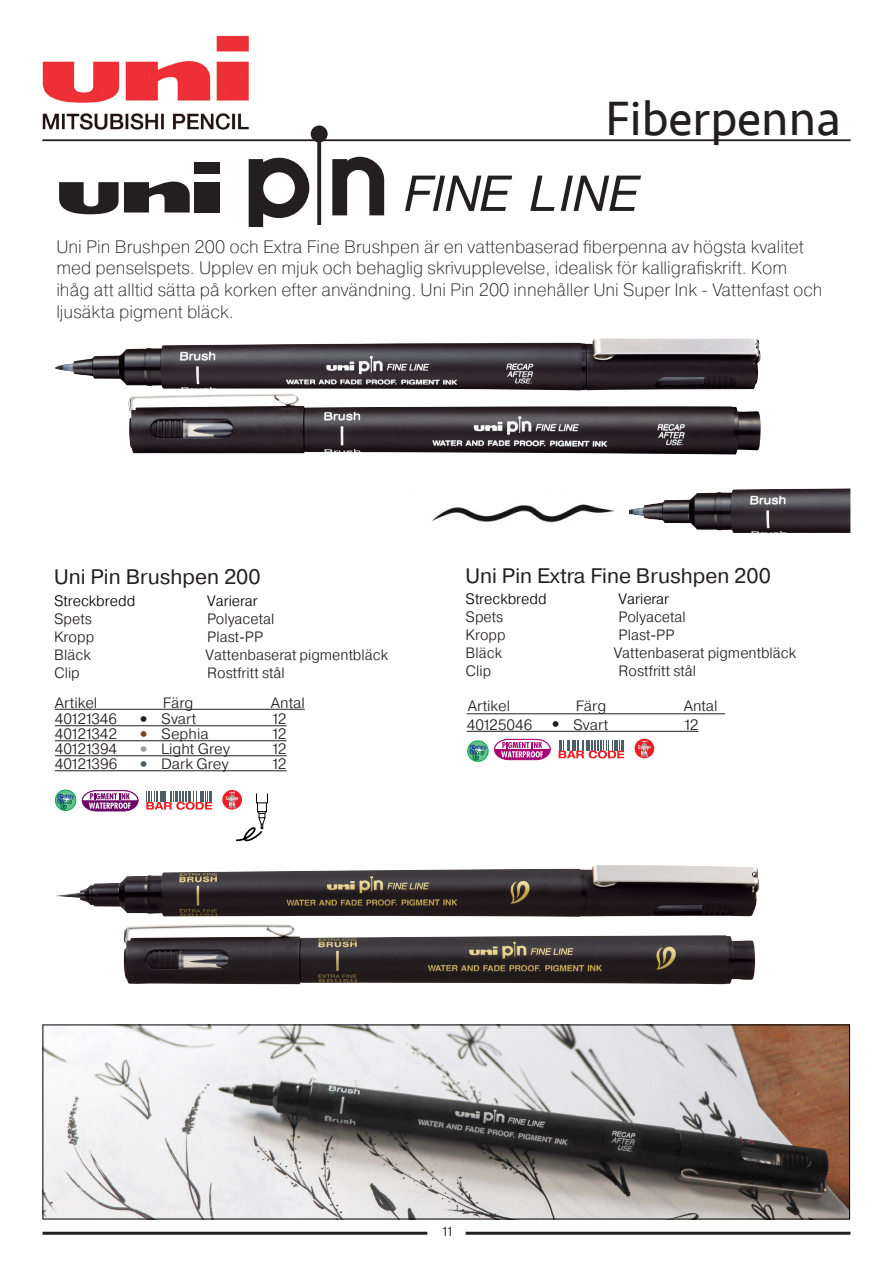
<style>
.page{position:relative;width:893px;height:1263px;background:#fff}
.page>*{position:absolute;margin:0;border:0;box-sizing:border-box;transform-origin:0 0}
.t1{font:49.5px "Seravek";color:#231f20}
.t2{font:21px "Pragmatica";color:#231f20}
.t3{font:200 18px/21.6px "Pragmatica";color:#231f20}
.Brød_med_streg{font:300 15px "Pragmatica";color:#231f20;scale:.96 1}
.Brød_med_streg-2{font:300 15px "Pragmatica";color:#231f20}
.t4{font:300 15px "Pragmatica";color:#000;scale:.96 1}
.t5{font:300 13.5px "Pragmatica";color:#231f20}
.s1{font-size:31.5px}
.s2{font-size:31.5px;color:#78441d}
.s3{font-size:31.5px;color:#9d9fa2}
.s4{font-size:31.5px;color:#4d5d65}
</style>
<div class="page">
<img style="left:42px;top:35px;width:207px;height:134px">
<hr style="left:43px;top:1232px;width:384px;height:3px;background:#231f20">
<hr style="left:466px;top:1232px;width:384px;height:3px;background:#231f20">
<hr style="left:43px;top:140px;width:807px;height:1px;background:#231f20">
<svg style="left:249px;top:125px;width:135px;height:102px"></svg>
<svg style="left:405px;top:176px;width:107px;height:35px"></svg>
<svg style="left:530px;top:176px;width:25px;height:35px"></svg>
<svg style="left:561px;top:176px;width:80px;height:35px"></svg>
<div style="left:194px;top:182px;width:26px;height:30px;background:#231f20"></div>
<div style="left:194px;top:162px;width:26px;height:12px;background:#231f20"></div>
<svg style="left:59px;top:182px;width:131px;height:32px"></svg>
<img style="left:55px;top:338px;width:706px;height:52px">
<img style="left:129px;top:394px;width:632px;height:60px">
<svg style="left:82px;top:790px;width:56px;height:21px"></svg>
<svg style="left:146px;top:791px;width:66px;height:19px"></svg>
<svg style="left:55px;top:790px;width:21px;height:20px"></svg>
<div style="left:55px;top:790px;width:21px;height:21px;border:1px solid #00a74e;border-radius:50%"></div>
<svg style="left:57px;top:794px;width:17px;height:15px"></svg>
<div style="left:256px;top:793px;width:12px;height:10px;border:1px solid #000"></div>
<svg style="left:222px;top:790px;width:45px;height:52px"></svg>
<img style="left:55px;top:865px;width:704px;height:52px">
<img style="left:124px;top:924px;width:631px;height:60px">
<img style="left:45px;top:1026px;width:803px;height:191px">
<img style="left:629px;top:488px;width:221px;height:45px">
<img style="left:432px;top:504px;width:183px;height:19px">
<hr style="left:467px;top:713px;width:258px;height:1px;background:#231f20">
<svg style="left:494px;top:739px;width:57px;height:21px"></svg>
<svg style="left:634px;top:738px;width:21px;height:21px"></svg>
<svg style="left:559px;top:740px;width:65px;height:18px"></svg>
<svg style="left:468px;top:741px;width:20px;height:20px"></svg>
<div style="left:467px;top:741px;width:21px;height:20px;border:1px solid #00a74e;border-radius:50%"></div>
<svg style="left:470px;top:745px;width:16px;height:15px"></svg>
<hr style="left:467px;top:731px;width:231px;height:1px;background:#231f20">
<hr style="left:55px;top:725px;width:232px;height:1px;background:#231f20">
<hr style="left:55px;top:740px;width:232px;height:1px;background:#231f20">
<hr style="left:55px;top:755px;width:232px;height:1px;background:#231f20">
<hr style="left:55px;top:770px;width:232px;height:1px;background:#231f20">
<hr style="left:55px;top:709px;width:250px;height:1px;background:#231f20">
<p class="t1" style="left:605px;top:80px;width:237px">Fiberpenna</p>
<p class="t3" style="left:56px;top:235px;width:768px">Uni Pin Brushpen 200 och Extra Fine Brushpen är en vattenbaserad fiberpenna av högsta kvalitet med penselspets. Upplev en mjuk och behaglig skrivupplevelse, idealisk för kalligrafiskrift. Kom ihåg att alltid sätta på korken efter användning. Uni Pin 200 innehåller Uni Super Ink - Vattenfast och ljusäkta pigment bläck.</p>
<p class="t2" style="left:54px;top:564px;width:208px">Uni Pin Brushpen 200</p>
<p class="t2" style="left:466px;top:562px;width:307px">Uni Pin Extra Fine Brushpen 200</p>
<p class="t4" style="left:54px;top:591px;width:86px">Streckbredd</p>
<p class="t4" style="left:207px;top:591px;width:54px">Varierar</p>
<p class="Brød_med_streg" style="left:54px;top:609px;width:41px">Spets</p>
<p class="Brød_med_streg" style="left:207px;top:609px;width:71px">Polyacetal</p>
<p class="Brød_med_streg" style="left:54px;top:627px;width:43px">Kropp</p>
<p class="Brød_med_streg" style="left:207px;top:627px;width:60px">Plast-PP</p>
<p class="Brød_med_streg" style="left:54px;top:645px;width:40px">Bläck</p>
<p class="Brød_med_streg" style="left:206px;top:645px;width:191px">Vattenbaserat pigmentbläck</p>
<p class="Brød_med_streg" style="left:54px;top:663px;width:28px">Clip</p>
<p class="Brød_med_streg" style="left:207px;top:663px;width:82px">Rostfritt stål</p>
<p class="t4" style="left:466px;top:590px;width:86px">Streckbredd</p>
<p class="t4" style="left:619px;top:590px;width:54px">Varierar</p>
<p class="Brød_med_streg" style="left:466px;top:608px;width:41px">Spets</p>
<p class="Brød_med_streg" style="left:619px;top:608px;width:71px">Polyacetal</p>
<p class="Brød_med_streg" style="left:466px;top:626px;width:43px">Kropp</p>
<p class="Brød_med_streg" style="left:619px;top:626px;width:60px">Plast-PP</p>
<p class="Brød_med_streg" style="left:466px;top:644px;width:40px">Bläck</p>
<p class="Brød_med_streg" style="left:614px;top:644px;width:191px">Vattenbaserat pigmentbläck</p>
<p class="Brød_med_streg" style="left:466px;top:662px;width:28px">Clip</p>
<p class="Brød_med_streg" style="left:619px;top:662px;width:82px">Rostfritt stål</p>
<p class="Brød_med_streg-2" style="left:55px;top:693px;width:44px">Artikel</p>
<p class="Brød_med_streg-2" style="left:163px;top:693px;width:32px">Färg</p>
<p class="Brød_med_streg-2" style="left:271px;top:693px;width:35px">Antal</p>
<p class="Brød_med_streg-2" style="left:55px;top:709px;width:143px">40121346 <span class="s1">•</span> Svart</p>
<p class="Brød_med_streg-2" style="left:271px;top:709px;width:17px">12</p>
<p class="Brød_med_streg-2" style="left:55px;top:724px;width:155px">40121342 <span class="s2">•</span> Sephia</p>
<p class="Brød_med_streg-2" style="left:271px;top:724px;width:17px">12</p>
<p class="Brød_med_streg-2" style="left:55px;top:739px;width:177px">40121394 <span class="s3">•</span> Light Grey</p>
<p class="Brød_med_streg-2" style="left:271px;top:739px;width:17px">12</p>
<p class="Brød_med_streg-2" style="left:55px;top:754px;width:175px">40121396 <span class="s4">•</span> Dark Grey</p>
<p class="Brød_med_streg-2" style="left:271px;top:754px;width:17px">12</p>
<p class="Brød_med_streg-2" style="left:468px;top:696px;width:44px">Artikel</p>
<p class="Brød_med_streg-2" style="left:576px;top:696px;width:32px">Färg</p>
<p class="Brød_med_streg-2" style="left:684px;top:696px;width:35px">Antal</p>
<p class="Brød_med_streg-2" style="left:467px;top:715px;width:143px">40125046 <span class="s1">•</span> Svart</p>
<p class="Brød_med_streg-2" style="left:683px;top:715px;width:17px">12</p>
<p class="t5" style="left:441px;top:1223px;width:14px">11</p>
</div>
